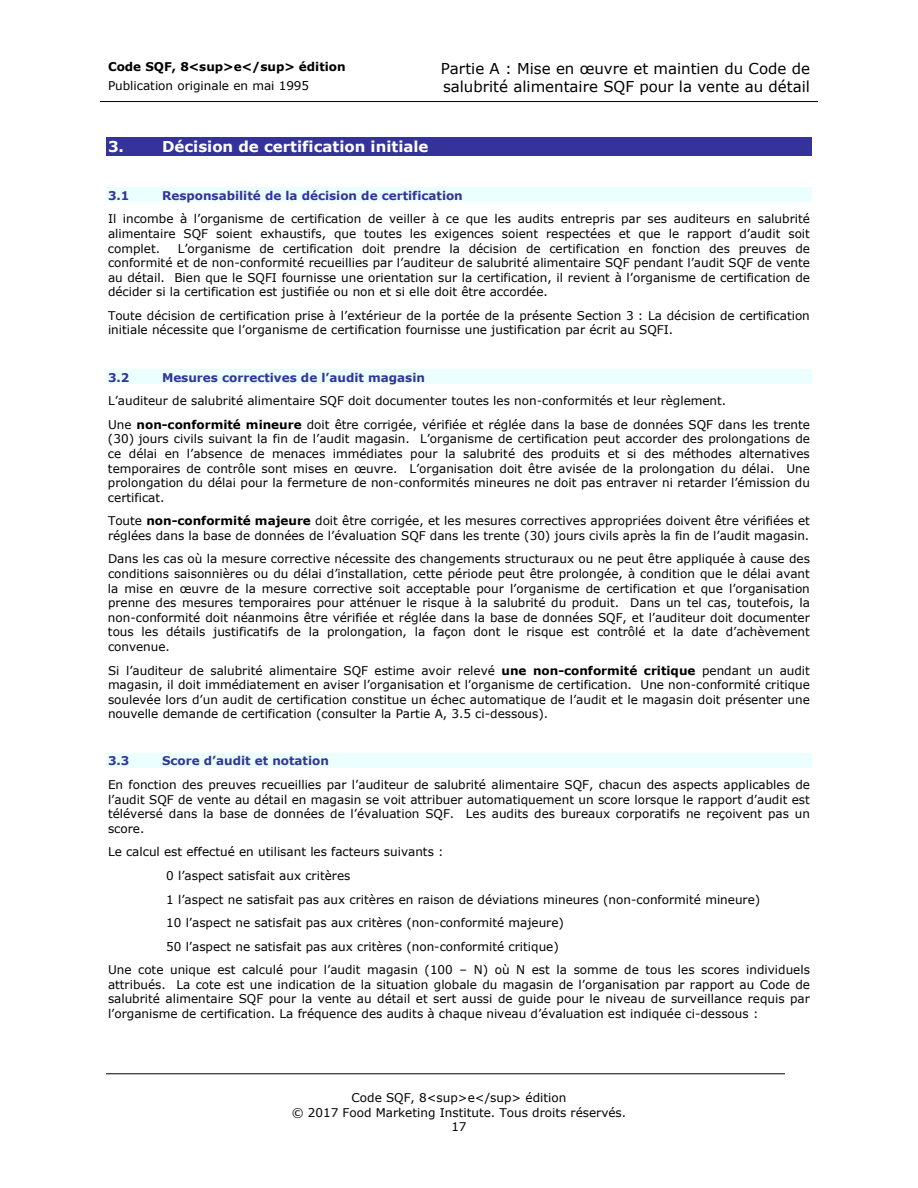
<style>
.page{position:relative;width:918px;height:1188px;background:#fff}
.page>*{position:absolute;margin:0;border:0;box-sizing:border-box;transform-origin:0 0}
.t1{font:15px/18.3px "Verdana";color:#000}
.t2{font:700 15px "Verdana";color:#fff}
.t3{font:12px/14.5px "Verdana";color:#000;text-align:justify}
.t4{font:700 12px "Verdana";color:#339}
.t5{font:700 12px "Verdana";color:#000}
.s1{font-weight:700}
</style>
<div class="page">
<hr style="left:100px;top:101px;width:718px;height:1px;background:#000">
<hr style="left:106px;top:1073px;width:679px;height:1px;background:#000">
<div style="left:106px;top:137px;width:706px;height:18px;background:#339"></div>
<div style="left:106px;top:188px;width:706px;height:14px;background:#ebffff"></div>
<div style="left:106px;top:370px;width:706px;height:14px;background:#ebffff"></div>
<div style="left:106px;top:753px;width:706px;height:15px;background:#ebffff"></div>
<p class="t5" style="left:108px;top:59px;width:239px">Code SQF, 8&lt;sup&gt;e&lt;/sup&gt; édition</p>
<p class="t3" style="left:108px;top:78px;width:203px">Publication originale en mai 1995</p>
<p class="t1" style="left:441px;top:58px;width:371px">Partie A : Mise en œuvre et maintien du Code de salubrité alimentaire SQF pour la vente au détail</p>
<p class="t2" style="left:108px;top:137px;width:18px">3.</p>
<p class="t2" style="left:162px;top:137px;width:268px">Décision de certification initiale</p>
<p class="t4" style="left:108px;top:188px;width:23px">3.1</p>
<p class="t4" style="left:162px;top:188px;width:302px">Responsabilité de la décision de certification</p>
<p class="t3" style="left:108px;top:211px;width:703px">Il incombe à l’organisme de certification de veiller à ce que les audits entrepris par ses auditeurs en salubrité alimentaire SQF soient exhaustifs, que toutes les exigences soient respectées et que le rapport d’audit soit complet.</p>
<p class="t3" style="left:108px;top:240px;width:703px;text-indent:70px">L’organisme de certification doit prendre la décision de certification en fonction des preuves de conformité et de non-conformité recueillies par l’auditeur de salubrité alimentaire SQF pendant l’audit SQF de vente au détail. Bien que le SQFI fournisse une orientation sur la certification, il revient à l’organisme de certification de décider si la certification est justifiée ou non et si elle doit être accordée.</p>
<p class="t3" style="left:108px;top:308px;width:703px">Toute décision de certification prise à l’extérieur de la portée de la présente Section 3 : La décision de certification initiale nécessite que l’organisme de certification fournisse une justification par écrit au SQFI.</p>
<p class="t4" style="left:108px;top:370px;width:23px">3.2</p>
<p class="t4" style="left:162px;top:370px;width:264px">Mesures correctives de l’audit magasin</p>
<p class="t3" style="left:108px;top:389px;width:703px;line-height:23.5px">L’auditeur de salubrité alimentaire SQF doit documenter toutes les non-conformités et leur règlement.<br>Une <span class="s1">non-conformité mineure</span> doit être corrigée, vérifiée et réglée dans la base de données SQF dans les trente</p>
<p class="t3" style="left:108px;top:431px;width:703px">(30) jours civils suivant la fin de l’audit magasin. L’organisme de certification peut accorder des prolongations de ce délai en l’absence de menaces immédiates pour la salubrité des produits et si des méthodes alternatives temporaires de contrôle sont mises en œuvre. L’organisation doit être avisée de la prolongation du délai. Une prolongation du délai pour la fermeture de non-conformités mineures ne doit pas entraver ni retarder l’émission du certificat.</p>
<p class="t3" style="left:108px;top:513px;width:703px">Toute <span class="s1">non-conformité majeure</span> doit être corrigée, et les mesures correctives appropriées doivent être vérifiées et réglées dans la base de données de l’évaluation SQF dans les trente (30) jours civils après la fin de l’audit magasin.</p>
<p class="t3" style="left:108px;top:551px;width:703px">Dans les cas où la mesure corrective nécessite des changements structuraux ou ne peut être appliquée à cause des conditions saisonnières ou du délai d’installation, cette période peut être prolongée, à condition que le délai avant la mise en œuvre de la mesure corrective soit acceptable pour l’organisme de certification et que l’organisation prenne des mesures temporaires pour atténuer le risque à la salubrité du produit. Dans un tel cas, toutefois, la non-conformité doit néanmoins être vérifiée et réglée dans la base de données SQF, et l’auditeur doit documenter tous les détails justificatifs de la prolongation, la façon dont le risque est contrôlé et la date d’achèvement convenue.</p>
<p class="t3" style="left:108px;top:662px;width:703px">Si l’auditeur de salubrité alimentaire SQF estime avoir relevé <span class="s1">une non-conformité critique</span> pendant un audit magasin, il doit immédiatement en aviser l’organisation et l’organisme de certification. Une non-conformité critique soulevée lors d’un audit de certification constitue un échec automatique de l’audit et le magasin doit présenter une nouvelle demande de certification (consulter la Partie A, 3.5 ci-dessous).</p>
<p class="t4" style="left:108px;top:753px;width:23px">3.3</p>
<p class="t4" style="left:162px;top:753px;width:168px">Score d’audit et notation</p>
<p class="t3" style="left:108px;top:777px;width:703px">En fonction des preuves recueillies par l’auditeur de salubrité alimentaire SQF, chacun des aspects applicables de l’audit SQF de vente au détail en magasin se voit attribuer automatiquement un score lorsque le rapport d’audit est téléversé dans la base de données de l’évaluation SQF. Les audits des bureaux corporatifs ne reçoivent pas un score.</p>
<p class="t3" style="left:108px;top:844px;width:337px">Le calcul est effectué en utilisant les facteurs suivants :</p>
<p class="t3" style="left:166px;top:868px;width:186px">0 l’aspect satisfait aux critères</p>
<p class="t3" style="left:166px;top:892px;width:596px">1 l’aspect ne satisfait pas aux critères en raison de déviations mineures (non-conformité mineure)</p>
<p class="t3" style="left:166px;top:915px;width:399px">10 l’aspect ne satisfait pas aux critères (non-conformité majeure)</p>
<p class="t3" style="left:166px;top:939px;width:394px">50 l’aspect ne satisfait pas aux critères (non-conformité critique)</p>
<p class="t3" style="left:108px;top:962px;width:703px">Une cote unique est calculé pour l’audit magasin (100 – N) où N est la somme de tous les scores individuels</p>
<p class="t3" style="left:108px;top:977px;width:703px">attribués. La cote est une indication de la situation globale du magasin de l’organisation par rapport au Code de salubrité alimentaire SQF pour la vente au détail et sert aussi de guide pour le niveau de surveillance requis par l’organisme de certification. La fréquence des audits à chaque niveau d’évaluation est indiquée ci-dessous :</p>
<p class="t3" style="left:292px;top:1090px;width:336px;text-align:center">Code SQF, 8&lt;sup&gt;e&lt;/sup&gt; édition<br>© 2017 Food Marketing Institute. Tous droits réservés.<br>17</p>
</div>
